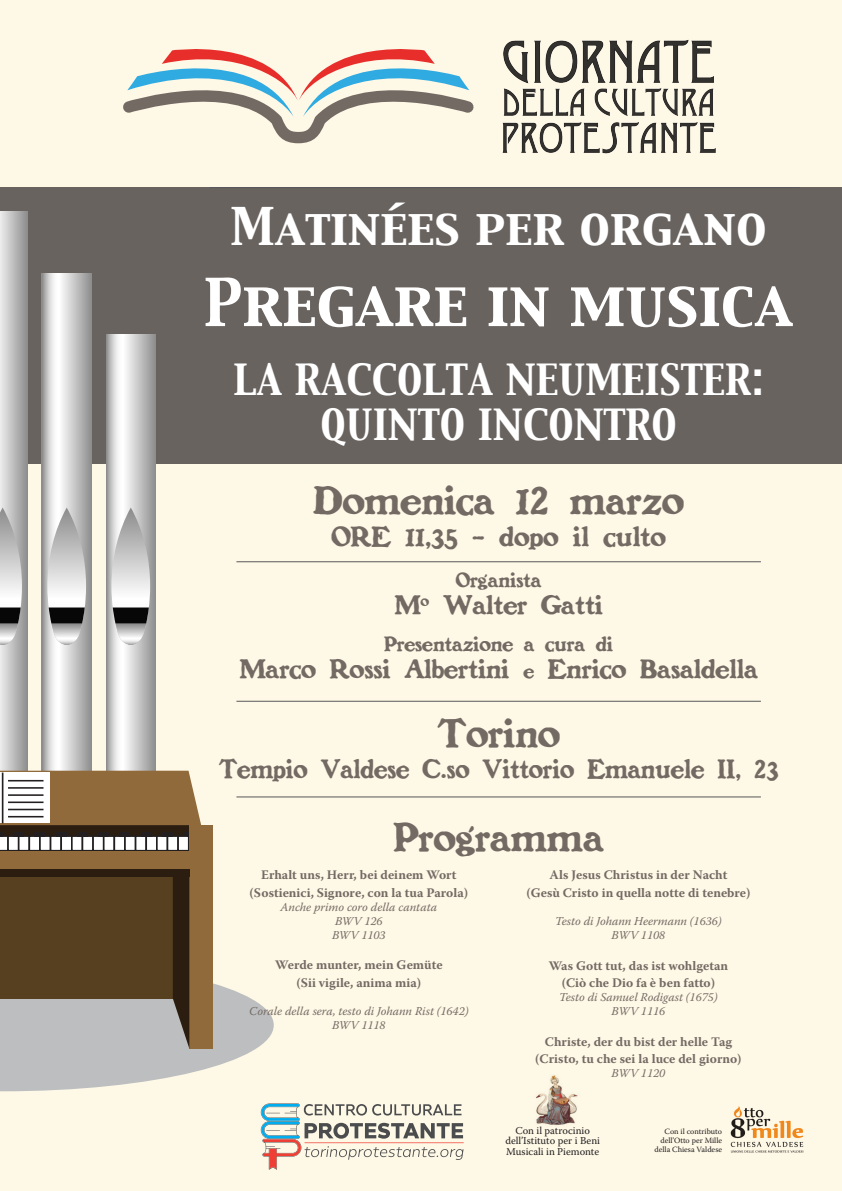
<style>
.page{position:relative;width:842px;height:1191px;background:#fef8e6}
.page>*{position:absolute;margin:0;border:0;box-sizing:border-box;transform-origin:0 0}
.t1{font:58px "Capitals";color:#fff}
.t2{font:46px "Capitals";color:#fff}
.t3{font:39px "Benjamin Franklin";color:#746a64}
.t4{font:38px/45.6px "Capitals";color:#fff;text-align:center}
.t5{font:27px "Benjamin Franklin";color:#746a64}
.t6{font:26px "Benjamin Franklin";color:#746a64}
.t7{font:26px "Benjamin Franklin";color:#746a64;scale:.95 1}
.t8{font:20px "Benjamin Franklin";color:#746a64}
.Autore{font:700 13px "Warnock Pro";color:#746a64}
.Brano{font:italic 12px "Warnock Pro";color:#746a64}
.p1{font:10.5px/10.5px "Warnock Pro";color:#231f20;text-align:center}
.p1-2{font:8px/9px "Warnock Pro";color:#231f20;text-align:right}
.s1{font-size:20px}
</style>
<div class="page">
<div style="left:0;top:187px;width:842px;height:276px;background:#69635f"></div>
<svg style="left:123px;top:49px;width:351px;height:94px"></svg>
<img style="left:502px;top:39px;width:214px;height:115px">
<hr style="left:210px;top:187px;width:590px;height:1px;background:#57585a">
<hr style="left:304px;top:1142px;width:160px;height:1px;background:#ee3e35">
<svg style="left:261px;top:1103px;width:202px;height:66px"></svg>
<hr style="left:236px;top:561px;width:525px;height:1px;background:#57585a">
<hr style="left:236px;top:796px;width:525px;height:1px;background:#57585a">
<hr style="left:236px;top:701px;width:525px;height:1px;background:#57585a">
<img style="left:730px;top:1106px;width:74px;height:47px">
<div style="left:0;top:818px;width:194px;height:42px;background:#2b1e10"></div>
<hr style="left:184px;top:832px;width:10px;height:4px;background:#231f20">
<div style="left:8px;top:836px;width:11px;height:14px;background:#fff"></div>
<div style="left:7px;top:835px;width:12px;height:16px;border:2px solid #231f20"></div>
<div style="left:19px;top:836px;width:10px;height:14px;background:#fff"></div>
<div style="left:18px;top:835px;width:12px;height:16px;border:2px solid #231f20"></div>
<div style="left:29px;top:836px;width:11px;height:14px;background:#fff"></div>
<div style="left:29px;top:835px;width:12px;height:16px;border:2px solid #231f20"></div>
<div style="left:40px;top:836px;width:11px;height:14px;background:#fff"></div>
<div style="left:39px;top:835px;width:12px;height:16px;border:2px solid #231f20"></div>
<div style="left:51px;top:836px;width:10px;height:14px;background:#fff"></div>
<div style="left:50px;top:835px;width:12px;height:16px;border:2px solid #231f20"></div>
<div style="left:61px;top:836px;width:11px;height:14px;background:#fff"></div>
<div style="left:60px;top:835px;width:13px;height:16px;border:2px solid #231f20"></div>
<div style="left:72px;top:836px;width:10px;height:14px;background:#fff"></div>
<div style="left:71px;top:835px;width:12px;height:16px;border:2px solid #231f20"></div>
<div style="left:82px;top:836px;width:11px;height:14px;background:#fff"></div>
<div style="left:82px;top:835px;width:12px;height:16px;border:2px solid #231f20"></div>
<div style="left:93px;top:836px;width:11px;height:14px;background:#fff"></div>
<div style="left:92px;top:835px;width:13px;height:16px;border:2px solid #231f20"></div>
<div style="left:104px;top:836px;width:10px;height:14px;background:#fff"></div>
<div style="left:103px;top:835px;width:12px;height:16px;border:2px solid #231f20"></div>
<div style="left:114px;top:836px;width:11px;height:14px;background:#fff"></div>
<div style="left:114px;top:835px;width:12px;height:16px;border:2px solid #231f20"></div>
<div style="left:125px;top:836px;width:11px;height:14px;background:#fff"></div>
<div style="left:124px;top:835px;width:12px;height:16px;border:2px solid #231f20"></div>
<div style="left:136px;top:836px;width:10px;height:14px;background:#fff"></div>
<div style="left:135px;top:835px;width:12px;height:16px;border:2px solid #231f20"></div>
<div style="left:146px;top:836px;width:11px;height:14px;background:#fff"></div>
<div style="left:145px;top:835px;width:13px;height:16px;border:2px solid #231f20"></div>
<div style="left:157px;top:836px;width:10px;height:14px;background:#fff"></div>
<div style="left:156px;top:835px;width:12px;height:16px;border:2px solid #231f20"></div>
<div style="left:167px;top:836px;width:11px;height:14px;background:#fff"></div>
<div style="left:167px;top:835px;width:12px;height:16px;border:2px solid #231f20"></div>
<div style="left:178px;top:836px;width:11px;height:14px;background:#fff"></div>
<div style="left:177px;top:835px;width:13px;height:16px;border:2px solid #231f20"></div>
<svg style="left:0;top:212px;width:27px;height:558px;background:#bdbdbd"></svg>
<svg style="left:0;top:507px;width:22px;height:139px;background:#b6b6b6"></svg>
<svg style="left:42px;top:273px;width:49px;height:497px;background:#c8c8c8"></svg>
<svg style="left:47px;top:507px;width:39px;height:141px;background:#bdbdbd"></svg>
<svg style="left:106px;top:334px;width:50px;height:436px;background:#c6c6c6"></svg>
<svg style="left:111px;top:507px;width:39px;height:141px;background:#bdbdbd"></svg>
<div style="left:0;top:851px;width:213px;height:18px;background:#906a3b"></div>
<div style="left:189px;top:825px;width:24px;height:223px;background:#906a3b"></div>
<svg style="left:0;top:869px;width:274px;height:222px"></svg>
<div style="left:0;top:770px;width:201px;height:55px;background:#906a3b"></div>
<div style="left:0;top:869px;width:189px;height:7px;background:#2b1e10"></div>
<svg style="left:0;top:832px;width:9px;height:19px"></svg>
<hr style="left:13px;top:832px;width:11px;height:4px;background:#231f20">
<hr style="left:35px;top:832px;width:10px;height:4px;background:#231f20">
<hr style="left:56px;top:832px;width:10px;height:4px;background:#231f20">
<hr style="left:77px;top:832px;width:11px;height:4px;background:#231f20">
<hr style="left:98px;top:832px;width:11px;height:4px;background:#231f20">
<hr style="left:120px;top:832px;width:10px;height:4px;background:#231f20">
<hr style="left:141px;top:832px;width:10px;height:4px;background:#231f20">
<hr style="left:162px;top:832px;width:11px;height:4px;background:#231f20">
<svg style="left:0;top:772px;width:50px;height:51px;background:#f3f3f3"></svg>
<hr style="left:2px;top:772px;width:1px;height:51px;background:#231f20">
<hr style="left:8px;top:780px;width:36px;height:1px;background:#231f20">
<hr style="left:8px;top:787px;width:36px;height:1px;background:#231f20">
<hr style="left:8px;top:794px;width:36px;height:2px;background:#231f20">
<hr style="left:8px;top:801px;width:36px;height:2px;background:#231f20">
<hr style="left:8px;top:808px;width:36px;height:2px;background:#231f20">
<hr style="left:8px;top:816px;width:36px;height:1px;background:#231f20">
<img style="left:536px;top:1075px;width:42px;height:50px">
<p class="t2" style="left:231px;top:195px;width:538px">Matinées per organo</p>
<p class="t1" style="left:204px;top:263px;width:591px">Pregare in musica</p>
<p class="t4" style="left:233px;top:359px;width:532px">LA RACCOLTA NEUMEISTER:<br>QUINTO INCONTRO</p>
<p class="t3" style="left:313px;top:475px;width:372px">Domenica 12 marzo</p>
<p class="t5" style="left:331px;top:519px;width:336px">ORE 11,35 - dopo il culto</p>
<p class="t8" style="left:456px;top:567px;width:87px">Organista</p>
<p class="t6" style="left:394px;top:588px;width:210px">M<sup>o</sup> Walter Gatti</p>
<p class="t8" style="left:384px;top:631px;width:231px">Presentazione a cura di</p>
<p class="t6" style="left:239px;top:652px;width:520px">Marco Rossi Albertini <span class="s1">e</span> Enrico Basaldella</p>
<p class="t3" style="left:437px;top:708px;width:124px">Torino</p>
<p class="t7" style="left:219px;top:752px;width:590px">Tempio Valdese C.so Vittorio Emanuele II, 23</p>
<p class="t3" style="left:394px;top:812px;width:212px">Programma</p>
<p class="Autore" style="left:261px;top:867px;width:197px">Erhalt uns, Herr, bei deinem Wort</p>
<p class="Autore" style="left:250px;top:884px;width:220px">(Sostienici, Signore, con la tua Parola)</p>
<p class="Brano" style="left:281px;top:899px;width:158px">Anche primo coro della cantata</p>
<p class="Brano" style="left:335px;top:913px;width:49px">BWV 126</p>
<p class="Brano" style="left:332px;top:927px;width:55px">BWV 1103</p>
<p class="Autore" style="left:275px;top:957px;width:169px">Werde munter, mein Gemüte</p>
<p class="Autore" style="left:297px;top:974px;width:126px">(Sii vigile, anima mia)</p>
<p class="Brano" style="left:249px;top:1004px;width:221px">Corale della sera, testo di Johann Rist (1642)</p>
<p class="Brano" style="left:332px;top:1018px;width:55px">BWV 1118</p>
<p class="Autore" style="left:550px;top:867px;width:179px">Als Jesus Christus in der Nacht</p>
<p class="Autore" style="left:526px;top:884px;width:226px">(Gesù Cristo in quella notte di tenebre)</p>
<p class="Brano" style="left:555px;top:914px;width:168px">Testo di Johann Heermann (1636)</p>
<p class="Brano" style="left:612px;top:928px;width:55px">BWV 1108</p>
<p class="Autore" style="left:549px;top:957px;width:181px">Was Gott tut, das ist wohlgetan</p>
<p class="Autore" style="left:562px;top:975px;width:155px">(Ciò che Dio fa è ben fatto)</p>
<p class="Brano" style="left:559px;top:990px;width:160px">Testo di Samuel Rodigast (1675)</p>
<p class="Brano" style="left:612px;top:1004px;width:55px">BWV 1116</p>
<p class="Autore" style="left:545px;top:1033px;width:189px">Christe, der du bist der helle Tag</p>
<p class="Autore" style="left:535px;top:1051px;width:208px">(Cristo, tu che sei la luce del giorno)</p>
<p class="Brano" style="left:612px;top:1066px;width:55px">BWV 1120</p>
<p class="p1" style="left:505px;top:1125px;width:96px">Con il patrocinio dell’Istituto per i Beni<br>Musicali in Piemonte</p>
<p class="p1-2" style="left:654px;top:1127px;width:69px">Con il contributo dell’Otto per Mille della Chiesa Valdese</p>
</div>
